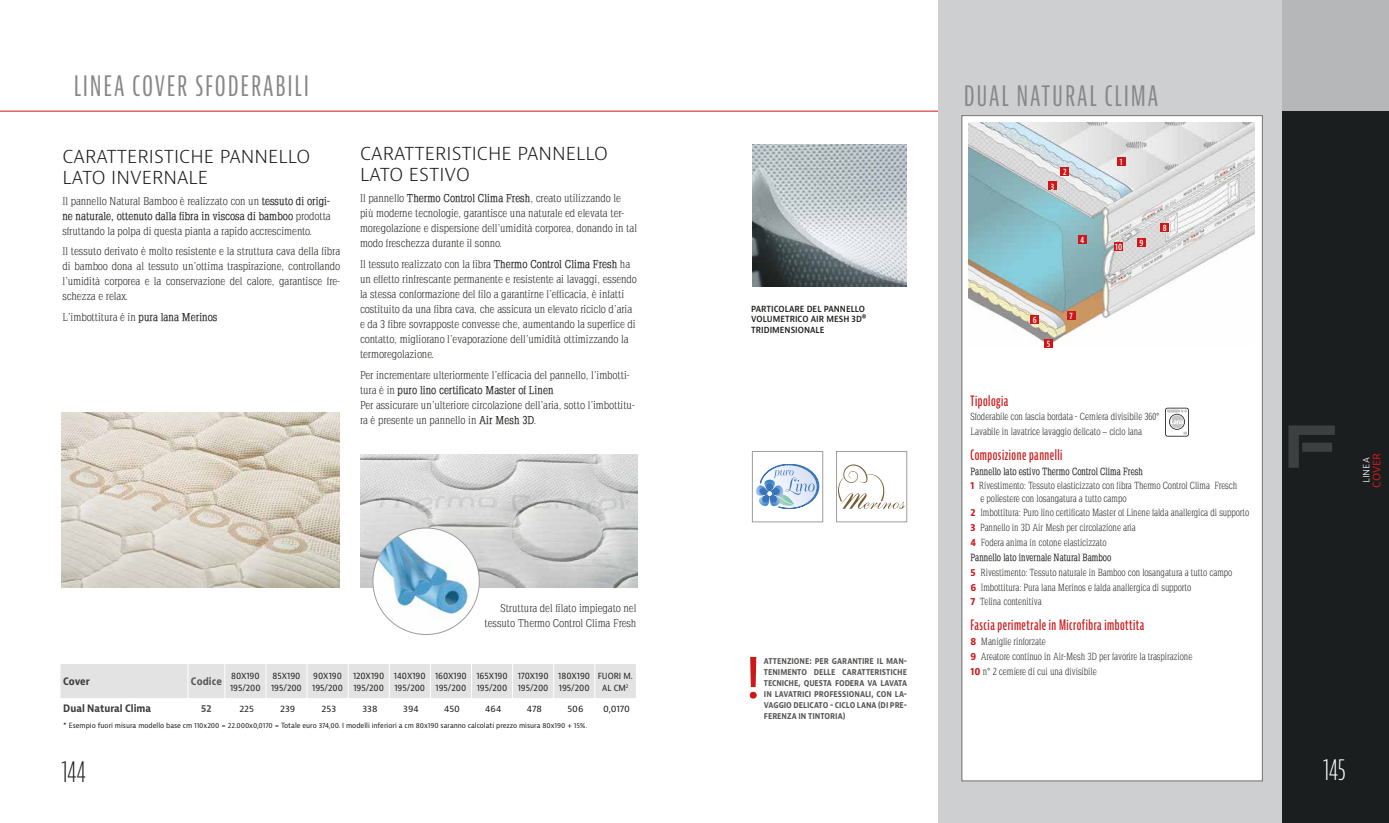
<style>
.page{position:relative;width:1389px;height:823px;background:#fff}
.page>*{position:absolute;margin:0;border:0;box-sizing:border-box;transform-origin:0 0}
.t1{font:60px "Bernina Sans";color:#cd1719}
.t2{font:extra-condensed 30px "Bernina Sans";letter-spacing:.06em;color:#878787}
.t3{font:300 extra-condensed 30px "Bernina Sans";color:#1d1d1b}
.t4{font:300 extra-condensed 30px "Bernina Sans";color:#fff}
.t5{font:300 19px/21px "Bernina Sans";color:#1d1d1b}
.t6{font:600 extra-condensed 14px "Bernina Sans";letter-spacing:.04em;color:#cd1719;scale:.9 1}
.t7{font:11px/15px "Napoleodoni";color:#1d1d1b}
.t8{font:300 11px "Bernina Sans";color:#fff}
.t9{font:11px "Bernina Sans";color:#cd1719}
.t10{font:10px/14.8px "Napoleodoni";color:#1d1d1b;scale:.9 1}
.t11{font:700 10px "Bernina Sans";color:#3c3c3b;scale:.9 1}
.t12{font:700 10px "Bernina Sans";color:#575756;scale:.9 1}
.t13{font:9px/12px "Bernina Sans";letter-spacing:-.005em;color:#1d1d1b;scale:.9 1}
.t14{font:600 9px/10.8px "Bernina Sans";color:#1d1d1b;scale:.9 1}
.t15{font:9px "Bernina Sans";letter-spacing:-.005em;color:#1d1d1b}
.t16{font:600 condensed 9px "Bernina Sans";color:#fff;scale:.9 1}
.t17{font:700 8.5px/11px "Bernina Sans";color:#575756;text-align:justify;scale:.85 1}
.t18{font:7px "Bernina Sans";color:#1d1d1b;scale:.95 1}
.s1{font-weight:700}
.s2{font-family:"Bernina Sans";font-weight:700;color:#cd1719}
</style>
<div class="page">
<hr style="left:0;top:111px;width:938px;height:1px;background:#cd1719">
<div style="left:938px;top:0;width:346px;height:822px;background:#cdcfd0"></div>
<div style="left:962px;top:116px;width:300px;height:664px;background:#fff"></div>
<img style="left:969px;top:123px;width:285px;height:220px">
<div style="left:1117px;top:157px;width:8px;height:9px;background:#cd1719"></div>
<div style="left:1061px;top:167px;width:8px;height:9px;background:#cd1719"></div>
<div style="left:1048px;top:181px;width:9px;height:9px;background:#cd1719"></div>
<div style="left:1078px;top:235px;width:9px;height:8px;background:#cd1719"></div>
<div style="left:1044px;top:338px;width:9px;height:9px;background:#cd1719"></div>
<div style="left:1031px;top:315px;width:8px;height:9px;background:#cd1719"></div>
<div style="left:1067px;top:311px;width:8px;height:8px;background:#cd1719"></div>
<div style="left:1161px;top:223px;width:8px;height:8px;background:#cd1719"></div>
<div style="left:1137px;top:238px;width:9px;height:8px;background:#cd1719"></div>
<div style="left:1115px;top:242px;width:8px;height:9px;background:#cd1719"></div>
<div style="left:1283px;top:0;width:106px;height:822px;background:#1a1e1e"></div>
<div style="left:1283px;top:0;width:106px;height:110px;background:#b5b7b9"></div>
<div style="left:60px;top:664px;width:576px;height:34px;background:#e3e3e3"></div>
<img style="left:61px;top:412px;width:278px;height:175px">
<svg style="left:756px;top:464px;width:63px;height:44px"></svg>
<div style="left:752px;top:451px;width:71px;height:71px;border:1px solid #9d9d9c"></div>
<img style="left:752px;top:144px;width:155px;height:143px">
<svg style="left:1165px;top:407px;width:24px;height:30px"></svg>
<svg style="left:838px;top:464px;width:67px;height:44px"></svg>
<div style="left:836px;top:451px;width:71px;height:71px;border:1px solid #9d9d9c"></div>
<img style="left:360px;top:454px;width:278px;height:133px">
<img style="left:373px;top:527px;width:104px;height:103px">
<img style="left:1288px;top:425px;width:47px;height:42px">
<h2 class="t2" style="left:74px;top:69px;width:237px">LINEA COVER SFODERABILI</h2>
<h2 class="t2" style="left:964px;top:78px;width:196px">DUAL NATURAL CLIMA</h2>
<h3 class="t5" style="left:360px;top:143px;width:250px">CARATTERISTICHE PANNELLO<br>LATO ESTIVO</h3>
<p class="t7" style="left:360px;top:191px;width:279px">Il pannello <span class="s1">Thermo Control Clima Fresh</span>, creato utilizzando le più moderne tecnologie, garantisce una naturale ed elevata ter&shy;moregolazione e dispersione dell’umidità corporea, donando in tal modo freschezza durante il sonno.</p>
<p class="t7" style="left:360px;top:256px;width:278px">Il tessuto realizzato con la fibra <span class="s1">Thermo Control Clima Fresh</span> ha un effetto rinfrescante permanente e resistente ai lavaggi, essendo la stessa conformazione del filo a garantirne l’efficacia, è infatti costituito da una fibra cava, che assicura un elevato riciclo d’aria e da 3 fibre sovrapposte convesse che, aumentando la superfice di contatto, migliorano l’evaporazione dell’umidità ottimizzando la termoregolazione.</p>
<p class="t7" style="left:360px;top:367px;width:277px">Per incrementare ulteriormente l’efficacia del pannello, l’imbotti&shy;tura è in <span class="s1">puro lino certificato Master of Linen<br></span>Per assicurare un’ulteriore circolazione dell’aria, sotto l’imbottitu&shy;ra è presente un pannello in <span class="s1">Air Mesh 3D</span>.</p>
<h3 class="t5" style="left:62px;top:146px;width:250px">CARATTERISTICHE PANNELLO<br>LATO INVERNALE</h3>
<p class="t7" style="left:62px;top:193px;width:270px;text-align:justify">Il pannello Natural Bamboo è realizzato con un <span class="s1">tessuto di origi&shy;ne naturale, ottenuto dalla fibra in viscosa di bamboo</span> prodotta sfruttando la polpa di questa pianta a rapido accrescimento.</p>
<p class="t7" style="left:62px;top:244px;width:279px;text-align:justify">Il tessuto derivato è molto resistente e la struttura cava della fibra di bamboo dona al tessuto un’ottima traspirazione, controllando l’umidità corporea e la conservazione del calore, garantisce fre&shy;schezza e relax.</p>
<p class="t7" style="left:62px;top:309px;width:157px">L’imbottitura è in <span class="s1">pura lana Merinos</span></p>
<p class="t14" style="left:751px;top:303px;width:130px">PARTICOLARE DEL PANNELLO<br>VOLUMETRICO AIR MESH 3D®<br>TRIDIMENSIONALE</p>
<p class="t7" style="left:485px;top:600px;width:153px;text-align:right">Struttura del filato impiegato nel tessuto Thermo Control Clima Fresh</p>
<p class="t11" style="left:63px;top:674px;width:31px">Cover</p>
<p class="t12" style="left:191px;top:674px;width:36px">Codice</p>
<p class="t13" style="left:230px;top:669px;width:36px">80X190<br>195/200</p>
<p class="t13" style="left:271px;top:669px;width:36px">85X190<br>195/200</p>
<p class="t13" style="left:312px;top:669px;width:36px">90X190<br>195/200</p>
<p class="t13" style="left:353px;top:669px;width:36px">120X190<br>195/200</p>
<p class="t13" style="left:394px;top:669px;width:37px">140X190<br>195/200</p>
<p class="t13" style="left:435px;top:669px;width:37px">160X190<br>195/200</p>
<p class="t13" style="left:476px;top:669px;width:36px">165X190<br>195/200</p>
<p class="t13" style="left:518px;top:669px;width:36px">170X190<br>195/200</p>
<p class="t13" style="left:558px;top:669px;width:37px">180X190<br>195/200</p>
<p class="t13" style="left:598px;top:669px;width:41px;text-align:center">FUORI M.<br>AL CM<sup>2</sup></p>
<p class="t11" style="left:63px;top:701px;width:99px">Dual Natural Clima</p>
<p class="t12" style="left:201px;top:701px;width:13px">52</p>
<p class="t15" style="left:239px;top:702px;width:16px">225</p>
<p class="t15" style="left:280px;top:702px;width:17px">239</p>
<p class="t15" style="left:322px;top:702px;width:16px">253</p>
<p class="t15" style="left:363px;top:702px;width:17px">338</p>
<p class="t15" style="left:403px;top:702px;width:17px">394</p>
<p class="t15" style="left:444px;top:702px;width:17px">450</p>
<p class="t15" style="left:485px;top:702px;width:18px">464</p>
<p class="t15" style="left:527px;top:702px;width:16px">478</p>
<p class="t15" style="left:567px;top:702px;width:18px">506</p>
<p class="t15" style="left:603px;top:702px;width:28px">0,0170</p>
<p class="t18" style="left:63px;top:720px;width:553px">* Esempio fuori misura modello base cm 110x200 = 22.000x0,0170 = Totale euro 374,00. I modelli inferiori a cm 80x190 saranno calcolati prezzo misura 80x190 + 15%.</p>
<h1 class="t1" style="left:743px;top:636px;width:20px">!</h1>
<p class="t17" style="left:764px;top:655px;width:170px">ATTENZIONE: PER GARANTIRE IL MAN-TENIMENTO DELLE CARATTERISTICHE TECNICHE, QUESTA FODERA VA LAVATA IN LAVATRICI PROFESSIONALI, CON LA-VAGGIO DELICATO - CICLO LANA (DI PRE-FERENZA IN TINTORIA)</p>
<p class="t16" style="left:1051px;top:181px;width:5px">3</p>
<p class="t16" style="left:1063px;top:166px;width:5px">2</p>
<p class="t16" style="left:1081px;top:234px;width:6px">4</p>
<p class="t16" style="left:1033px;top:314px;width:6px">6</p>
<p class="t16" style="left:1047px;top:338px;width:5px">5</p>
<p class="t16" style="left:1070px;top:310px;width:5px">7</p>
<p class="t16" style="left:1120px;top:156px;width:4px">1</p>
<p class="t16" style="left:1115px;top:241px;width:9px">10</p>
<p class="t16" style="left:1140px;top:237px;width:6px">9</p>
<p class="t16" style="left:1163px;top:222px;width:6px">8</p>
<p class="t6" style="left:971px;top:392px;width:43px">Tipologia</p>
<p class="t10" style="left:971px;top:409px;width:211px">Sfoderabile con fascia bordata - Cerniera divisibile 360°<br>Lavabile in lavatrice lavaggio delicato – ciclo lana</p>
<p class="t6" style="left:971px;top:446px;width:103px">Composizione pannelli</p>
<p class="t10" style="left:971px;top:463px;width:298px"><span class="s1">Pannello lato estivo Thermo Control Clima Fresh<br></span><span class="s2">1</span> Rivestimento: Tessuto elasticizzato con fibra Thermo Control Clima Fresch</p>
<p class="t10" style="left:971px;top:490px;width:311px;text-indent:10px">e poliestere con losangatura a tutto campo<br><span class="s2">2</span> Imbottitura: Puro lino certificato Master of Linene falda anallergica di supporto <span class="s2">3</span> Pannello in 3D Air Mesh per circolazione aria<br><span class="s2">4</span> Fodera anima in cotone elasticizzato<br><span class="s1">Pannello lato invernale Natural Bamboo<br></span><span class="s2">5</span> Rivestimento: Tessuto naturale in Bamboo con losangatura a tutto campo<br><span class="s2">6</span> Imbottitura: Pura lana Merinos e falda anallergica di supporto<br><span class="s2">7</span> Telina contenitiva</p>
<p class="t6" style="left:971px;top:616px;width:195px">Fascia perimetrale in Microfibra imbottita</p>
<p class="t10" style="left:971px;top:633px;width:248px"><span class="s2">8</span> Maniglie rinforzate<br><span class="s2">9</span> Areatore continuo in Air-Mesh 3D per favorire la traspirazione<br><span class="s2">10</span> n° 2 cerniere di cui una divisibile</p>
<h2 class="t3" style="left:61px;top:754px;width:26px">144</h2>
<h2 class="t4" style="left:1323px;top:752px;width:24px">145</h2>
<p class="t8" style="left:1358px;top:483px;width:27px;rotate:-90deg">LINEA</p>
<p class="t9" style="left:1369px;top:487px;width:36px;rotate:-90deg">COVER</p>
</div>
